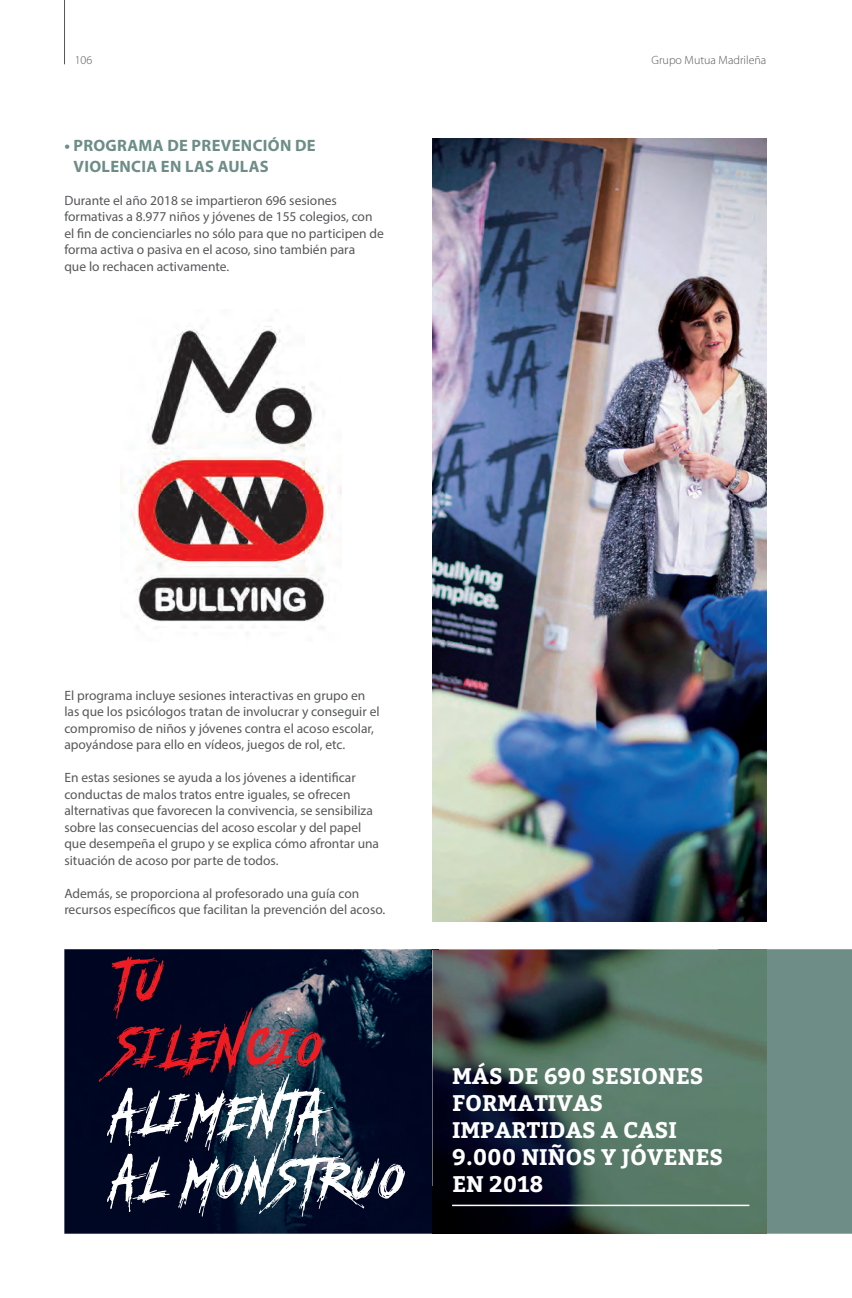
<style>
.page{position:relative;width:852px;height:1298px;background:#fff}
.page>*{position:absolute;margin:0;border:0;box-sizing:border-box;transform-origin:0 0}
.t1{font:68.1px/66px "Another America";letter-spacing:.105em;color:#fff}
.t2{font:68.1px/66px "Another America";letter-spacing:.105em;color:#ee1d23}
.t3{font:700 22.5px/27px "Bitter";color:#fff}
.t4{font:700 16.5px/21px "Myriad Pro";letter-spacing:.02em;color:#6d8d86}
.t5{font:13.5px/16.5px "Myriad Pro";color:#57585a}
.t6{font:300 12px "Myriad Pro";color:#57585a}
</style>
<div class="page">
<hr style="left:64px;top:0;width:1px;height:64px;background:#57585a">
<img style="left:64px;top:949px;width:368px;height:285px">
<img style="left:432px;top:139px;width:334px;height:782px">
<div style="left:766px;top:949px;width:85px;height:285px;background:#6d8d86"></div>
<img style="left:432px;top:949px;width:334px;height:285px">
<hr style="left:452px;top:1205px;width:297px;height:1px;background:#fff">
<img style="left:121px;top:326px;width:221px;height:296px">
<p class="t6" style="left:75px;top:54px;width:19px">106</p>
<p class="t6" style="left:651px;top:54px;width:116px">Grupo Mutua Madrileña</p>
<p class="t4" style="left:74px;top:134px;width:243px;text-indent:-9px">• PROGRAMA DE PREVENCIÓN DE<br>VIOLENCIA EN LAS AULAS</p>
<p class="t5" style="left:64px;top:192px;width:321px">Durante el año 2018 se impartieron 696 sesiones formativas a 8.977 niños y jóvenes de 155 colegios, con el fin de concienciarles no sólo para que no participen de forma activa o pasiva en el acoso, sino también para<br>que lo rechacen activamente.</p>
<p class="t5" style="left:64px;top:687px;width:317px">El programa incluye sesiones interactivas en grupo en las que los psicólogos tratan de involucrar y conseguir el compromiso de niños y jóvenes contra el acoso escolar, apoyándose para ello en vídeos, juegos de rol, etc.</p>
<p class="t5" style="left:64px;top:769px;width:316px">En estas sesiones se ayuda a los jóvenes a identificar conductas de malos tratos entre iguales, se ofrecen alternativas que favorecen la convivencia, se sensibiliza sobre las consecuencias del acoso escolar y del papel que desempeña el grupo y se explica cómo afrontar una situación de acoso por parte de todos.</p>
<p class="t5" style="left:64px;top:885px;width:322px">Además, se proporciona al profesorado una guía con recursos específicos que facilitan la prevención del acoso.</p>
<h1 class="t2" style="left:116px;top:949px;width:202px">TU<br>SILENCIO</h1>
<h1 class="t1" style="left:116px;top:1081px;width:284px">ALIMENTA<br>AL MONSTRUO</h1>
<h2 class="t3" style="left:452px;top:1063px;width:272px">MÁS DE 690 SESIONES<br>FORMATIVAS<br>IMPARTIDAS A CASI<br>9.000 NIÑOS Y JÓVENES<br>EN 2018</h2>
</div>
